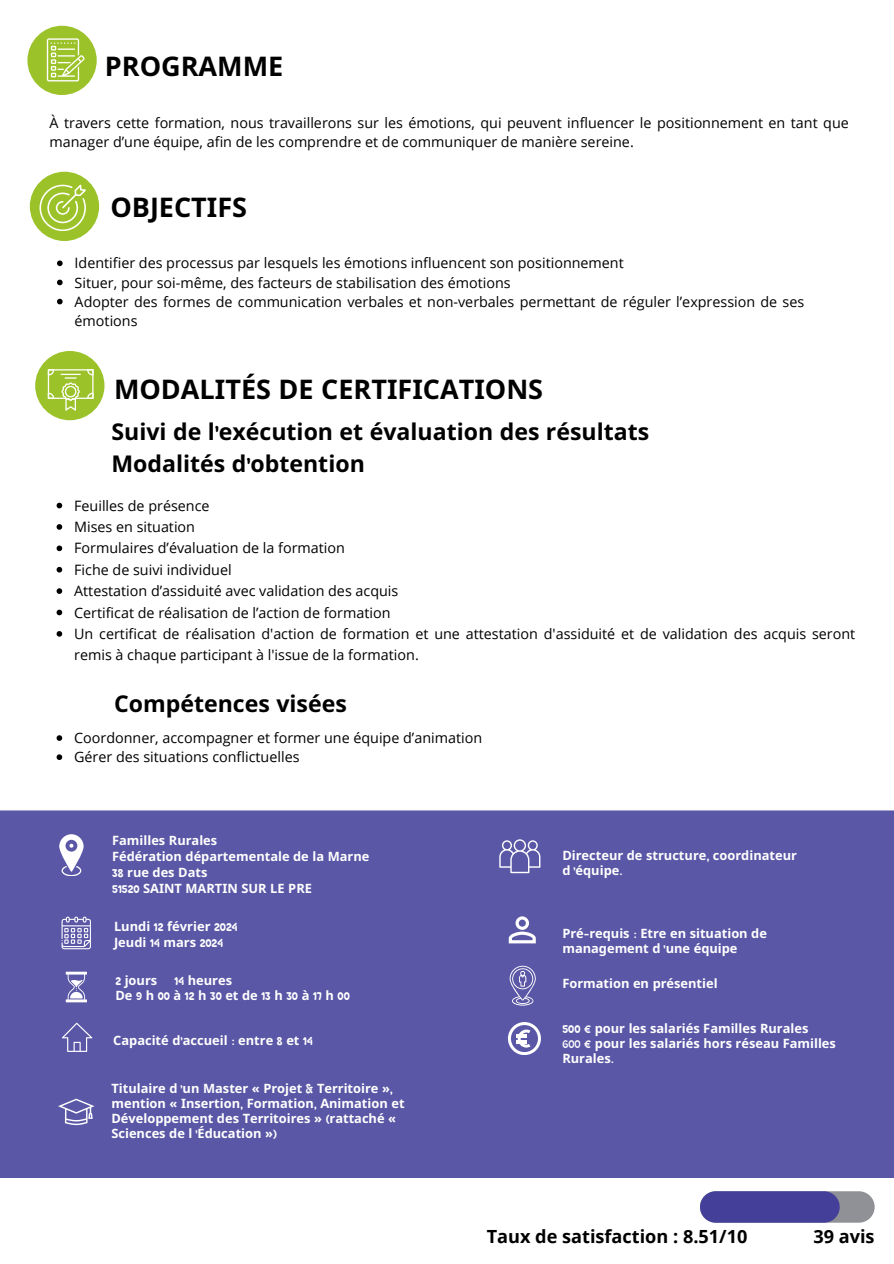
<style>
.page{position:relative;width:894px;height:1264px;background:#fff}
.page>*{position:absolute;margin:0;border:0;box-sizing:border-box;transform-origin:0 0}
.t1{font:700 27px "Noto Sans";color:#000}
.t2{font:700 23.1px/32.2px "Noto Sans";color:#000}
.t3{font:700 18.15px "Open Sans";color:#000}
.t4{font:14.25px/19.2px "Open Sans";color:#000}
.t5{font:700 12.9px/15px "Noto Sans";color:#fff}
.t6{font:700 12.9px "PLASTY";color:#fff}
.s1{font-family:"PLASTY"}
.s2{font-family:"Noto Sans"}
.s3{font-family:"PLASTY";font-weight:400}
</style>
<div class="page">
<div style="left:0;top:810px;width:893px;height:368px;background:#5a57a6"></div>
<svg style="left:59px;top:834px;width:25px;height:41px"></svg>
<svg style="left:27px;top:25px;width:70px;height:70px"></svg>
<svg style="left:29px;top:171px;width:71px;height:70px"></svg>
<svg style="left:35px;top:351px;width:70px;height:70px"></svg>
<svg style="left:62px;top:916px;width:29px;height:33px"></svg>
<svg style="left:66px;top:971px;width:21px;height:31px"></svg>
<svg style="left:499px;top:839px;width:41px;height:34px"></svg>
<svg style="left:508px;top:916px;width:27px;height:27px"></svg>
<svg style="left:509px;top:965px;width:26px;height:40px"></svg>
<svg style="left:508px;top:1022px;width:32px;height:32px"></svg>
<svg style="left:62px;top:1022px;width:30px;height:29px"></svg>
<svg style="left:58px;top:1098px;width:36px;height:27px"></svg>
<svg style="left:57px;top:502px;width:5px;height:6px"></svg>
<svg style="left:57px;top:524px;width:5px;height:5px"></svg>
<svg style="left:57px;top:545px;width:5px;height:6px"></svg>
<svg style="left:57px;top:567px;width:5px;height:5px"></svg>
<svg style="left:57px;top:588px;width:5px;height:6px"></svg>
<svg style="left:57px;top:609px;width:5px;height:6px"></svg>
<svg style="left:57px;top:631px;width:5px;height:5px"></svg>
<svg style="left:57px;top:735px;width:5px;height:6px"></svg>
<svg style="left:57px;top:754px;width:5px;height:6px"></svg>
<svg style="left:57px;top:260px;width:6px;height:6px"></svg>
<svg style="left:57px;top:280px;width:6px;height:5px"></svg>
<svg style="left:57px;top:299px;width:6px;height:5px"></svg>
<div style="left:699px;top:1191px;width:175px;height:31px;background:#909196;border-radius:16px"></div>
<div style="left:699px;top:1191px;width:140px;height:31px;background:#44409a;border-radius:16px"></div>
<p class="t1" style="left:105px;top:48px;width:180px">PROGRAMME</p>
<h6 class="t4" style="left:50px;top:112px;width:800px">À travers cette formation, nous travaillerons sur les émotions, qui peuvent influencer le positionnement en tant que manager d’une équipe, afin de les comprendre et de communiquer de manière sereine.</h6>
<p class="t1" style="left:110px;top:188px;width:138px">OBJECTIFS</p>
<h6 class="t4" style="left:75px;top:253px;width:550px">Identifier des processus par lesquels les émotions influencent son positionnement</h6>
<h6 class="t4" style="left:75px;top:272px;width:437px">Situer, pour soi-même, des facteurs de stabilisation des émotions</h6>
<p class="t4" style="left:75px;top:291px;width:731px">Adopter des formes de communication verbales et non-verbales permettant de réguler l’expression de ses émotions</p>
<h1 class="t1" style="left:114px;top:370px;width:430px">MODALITÉS DE CERTIFICATIONS</h1>
<p class="t2" style="left:111px;top:414px;width:539px">Suivi de l<span class="s1">'</span>exécution et évaluation des résultats<br>Modalités d<span class="s1">'</span>obtention</p>
<p class="t4" style="left:74px;top:495px;width:137px">Feuilles de présence</p>
<p class="t4" style="left:74px;top:517px;width:122px">Mises en situation</p>
<h2 class="t4" style="left:74px;top:538px;width:272px">Formulaires d’évaluation de la formation</h2>
<p class="t4" style="left:74px;top:559px;width:159px">Fiche de suivi individuel</p>
<p class="t4" style="left:74px;top:581px;width:325px">Attestation d’assiduité avec validation des acquis</p>
<p class="t4" style="left:74px;top:602px;width:318px">Certificat de réalisation de l’action de formation</p>
<h6 class="t4" style="left:74px;top:622px;width:782px;line-height:21.3px">Un certificat de réalisation d'action de formation et une attestation d'assiduité et de validation des acquis seront remis à chaque participant à l'issue de la formation.</h6>
<p class="t2" style="left:114px;top:687px;width:234px">Compétences visées</p>
<p class="t4" style="left:74px;top:728px;width:409px">Coordonner, accompagner et former une équipe d’animation</p>
<h6 class="t4" style="left:74px;top:747px;width:227px">Gérer des situations conflictuelles</h6>
<h5 class="t5" style="left:112px;top:831px;width:259px;line-height:16px">Familles Rurales<br>Fédération départementale de la Marne<br><span class="s1">38</span> rue des Dats<br><span class="s1">51520</span> SAINT MARTIN SUR LE PRE</h5>
<p class="t5" style="left:114px;top:917px;width:125px;line-height:16px">Lundi <span class="s1">12</span> février <span class="s1">2024<br></span>Jeudi <span class="s1">14</span> mars <span class="s1">2024</span></p>
<h1 class="t5" style="left:115px;top:972px;width:43px"><span class="s1">2</span> jours</h1>
<p class="t5" style="left:174px;top:972px;width:59px"><span class="s1">14</span> heures</p>
<p class="t6" style="left:115px;top:989px;width:236px"><span class="s2">De</span>9<span class="s2">h</span>00<span class="s2">à</span>12<span class="s2">h</span>30<span class="s2">etde</span>13<span class="s2">h</span>30<span class="s2">à</span>17<span class="s2">h</span>00</p>
<p class="t5" style="left:113px;top:1032px;width:201px">Capacité d<span class="s1">'</span>accueil <span class="s1">:</span> entre <span class="s1">8</span> et <span class="s1">14</span></p>
<h4 class="t5" style="left:111px;top:1080px;width:294px">Titulaire d<span class="s1">’</span>un Master « Projet <span class="s1">&amp;</span> Territoire »<span class="s1">, </span>mention « Insertion<span class="s1">,</span> Formation<span class="s1">,</span> Animation et Développement des Territoires » <span class="s1">(</span>rattaché « Sciences de l<span class="s1">’</span>Éducation »<span class="s1">)</span></h4>
<p class="t5" style="left:562px;top:847px;width:236px">Directeur de structure<span class="s1">,</span> coordinateur d<span class="s1">’</span>équipe<span class="s1">.</span></p>
<p class="t5" style="left:562px;top:925px;width:206px">Pré<span class="s1">-</span>requis <span class="s1">:</span> Etre en situation de management d<span class="s1">’</span>une équipe</p>
<h1 class="t5" style="left:562px;top:975px;width:157px">Formation en présentiel</h1>
<p class="t5" style="left:562px;top:1020px;width:247px"><span class="s1">500 €</span> pour les salariés Familles Rurales</p>
<p class="t5" style="left:562px;top:1035px;width:275px"><span class="s3">600</span> <span class="s1">€</span> pour les salariés hors réseau Familles</p>
<p class="t5" style="left:562px;top:1050px;width:53px">Rurales<span class="s1">.</span></p>
<h6 class="t3" style="left:486px;top:1223px;width:262px">Taux de satisfaction : 8.51/10</h6>
<h6 class="t3" style="left:813px;top:1223px;width:63px">39 avis</h6>
</div>
